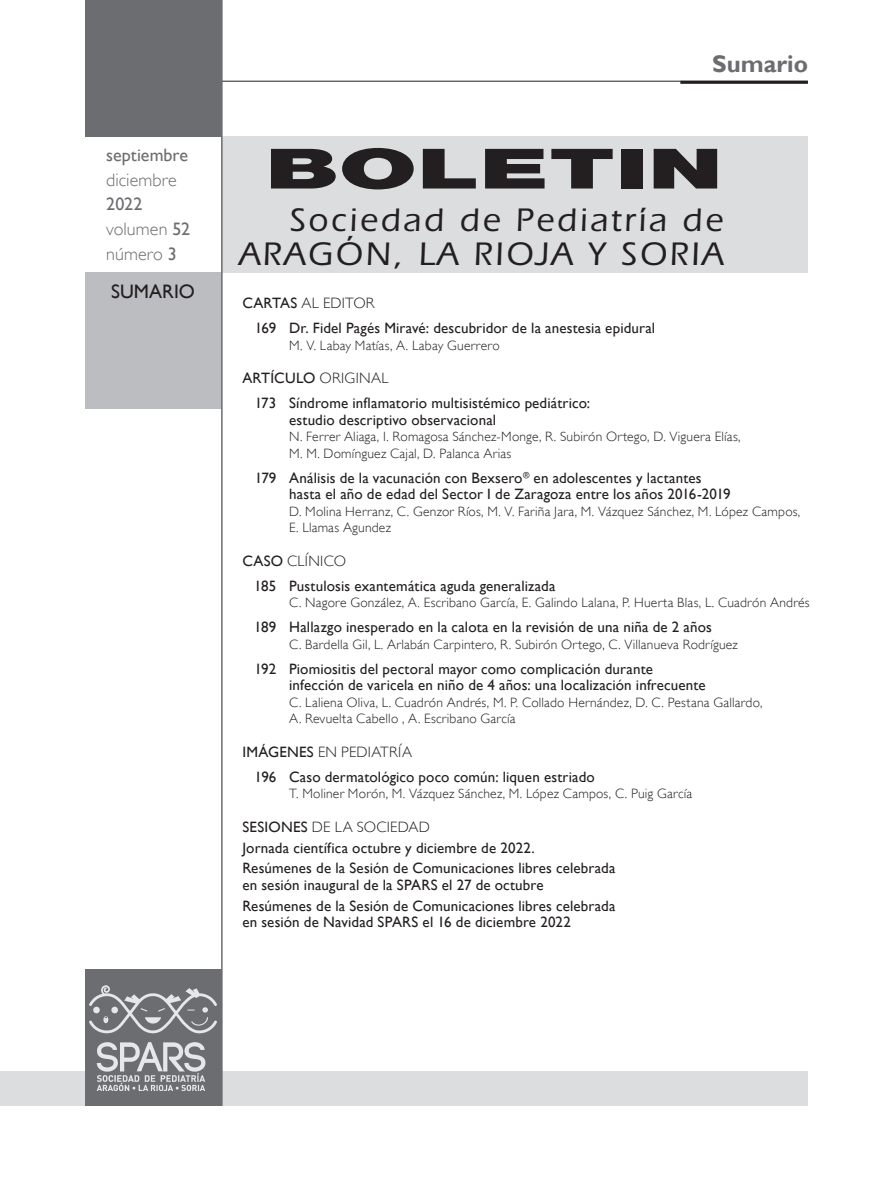
<style>
.page{position:relative;width:893px;height:1191px;background:#fff}
.page>*{position:absolute;margin:0;border:0;box-sizing:border-box;transform-origin:0 0}
.t1{font:900 55.5px "Helvetica Neue LT Std";color:#231f20;scale:1.78 1}
.t2{font:500 33.75px "Itc Eras";letter-spacing:.08em;color:#231f20}
._00-Editorial{font:700 24px "Gill Sans";color:#6c6d70}
.t3{font:19.5px "Gill Sans";color:#231f20}
.t4{font:300 18px "Gill Sans";letter-spacing:.005em;color:#6c6d70}
.t5{font:18px "Gill Sans";color:#6c6d70}
.t6{font:15px/16.5px "Gill Sans";letter-spacing:.01em;color:#231f20}
.t7{font:300 15px "Gill Sans";letter-spacing:.015em;color:#231f20}
.t8{font:300 13.5px/16.5px "Gill Sans";letter-spacing:.02em;color:#231f20}
.s1{font-weight:400}
.s2{font-weight:300}
</style>
<div class="page">
<div style="left:0;top:1071px;width:808px;height:35px;background:#dcdddf"></div>
<hr style="left:85px;top:81px;width:723px;height:1px;background:#231f20">
<hr style="left:680px;top:81px;width:128px;height:3px;background:#231f20">
<div style="left:221px;top:136px;width:587px;height:136px;background:#dcdddf"></div>
<div style="left:85px;top:0;width:136px;height:136px;background:#6c6d70"></div>
<div style="left:85px;top:272px;width:136px;height:136px;background:#bcbdc0"></div>
<hr style="left:221px;top:0;width:2px;height:1106px;background:#6c6d70">
<div style="left:85px;top:969px;width:136px;height:137px;background:#6c6d70"></div>
<img style="left:89px;top:985px;width:128px;height:105px">
<p class="t5" style="left:106px;top:144px;width:83px">septiembre</p>
<p class="t4" style="left:106px;top:169px;width:72px">diciembre</p>
<p class="t5" style="left:106px;top:194px;width:38px">2022</p>
<p class="t4" style="left:106px;top:219px;width:85px">volumen <span class="s1">52</span></p>
<p class="t4" style="left:106px;top:244px;width:72px">número <span class="s1">3</span></p>
<p class="t3" style="left:111px;top:280px;width:85px">SUMARIO</p>
<p class="_00-Editorial" style="left:712px;top:49px;width:97px">Sumario</p>
<p class="t1" style="left:265px;top:136px;width:259px">BOLETIN</p>
<p class="t2" style="left:289px;top:201px;width:435px">Sociedad de Pediatría de</p>
<p class="t2" style="left:239px;top:234px;width:485px">ARAGÓN, LA RIOJA Y SORIA</p>
<p class="t7" style="left:242px;top:294px;width:134px"><span class="s1">CARTAS</span> AL EDITOR</p>
<p class="t6" style="left:255px;top:320px;width:402px">169 Dr. Fidel Pagés Miravé: descubridor de la anestesia epidural</p>
<p class="t8" style="left:289px;top:337px;width:212px">M. V. Labay Matías, A. Labay Guerrero</p>
<p class="t6" style="left:242px;top:370px;width:148px">ARTÍCULO <span class="s2">ORIGINAL</span></p>
<p class="t6" style="left:289px;top:395px;width:302px;text-indent:-34px">173 Síndrome inflamatorio multisistémico pediátrico: estudio descriptivo observacional</p>
<p class="t8" style="left:289px;top:428px;width:453px">N. Ferrer Aliaga, I. Romagosa Sánchez-Monge, R. Subirón Ortego, D. Viguera Elías,<br>M. M. Domínguez Cajal, D. Palanca Arias</p>
<p class="t6" style="left:289px;top:469px;width:443px;text-indent:-34px">179 Análisis de la vacunación con Bexsero<sup>®</sup> en adolescentes y lactantes hasta el año de edad del Sector I de Zaragoza entre los años 2016-2019</p>
<p class="t8" style="left:289px;top:503px;width:513px">D. Molina Herranz, C. Genzor Ríos, M. V. Fariña Jara, M. Vázquez Sánchez, M. López Campos,<br>E. Llamas Agundez</p>
<p class="t7" style="left:242px;top:552px;width:105px"><span class="s1">CASO</span> CLÍNICO</p>
<p class="t6" style="left:254px;top:577px;width:303px">185 Pustulosis exantemática aguda generalizada</p>
<p class="t8" style="left:289px;top:594px;width:522px">C. Nagore González, A. Escribano García, E. Galindo Lalana, P. Huerta Blas, L. Cuadrón Andrés</p>
<p class="t6" style="left:254px;top:619px;width:459px">189 Hallazgo inesperado en la calota en la revisión de una niña de 2 años</p>
<p class="t8" style="left:289px;top:636px;width:450px">C. Bardella Gil, L. Arlabán Carpintero, R. Subirón Ortego, C. Villanueva Rodríguez</p>
<p class="t6" style="left:289px;top:660px;width:418px;text-indent:-35px">192 Piomiositis del pectoral mayor como complicación durante infección de varicela en niño de 4 años: una localización infrecuente</p>
<p class="t8" style="left:289px;top:694px;width:475px">C. Laliena Oliva, L. Cuadrón Andrés, M. P. Collado Hernández, D. C. Pestana Gallardo,<br>A. Revuelta Cabello , A. Escribano García</p>
<p class="t7" style="left:242px;top:743px;width:171px"><span class="s1">IMÁGENES</span> EN PEDIATRÍA</p>
<p class="t6" style="left:255px;top:768px;width:342px">196 Caso dermatológico poco común: liquen estriado</p>
<p class="t8" style="left:289px;top:785px;width:404px">T. Moliner Morón, M. Vázquez Sánchez, M. López Campos, C. Puig García</p>
<p class="t7" style="left:242px;top:818px;width:189px"><span class="s1">SESIONES</span> DE LA SOCIEDAD</p>
<p class="t6" style="left:242px;top:839px;width:294px">Jornada científica octubre y diciembre de 2022.</p>
<p class="t6" style="left:242px;top:860px;width:375px">Resúmenes de la Sesión de Comunicaciones libres celebrada en sesión inaugural de la SPARS el 27 de octubre</p>
<p class="t6" style="left:242px;top:897px;width:375px">Resúmenes de la Sesión de Comunicaciones libres celebrada en sesión de Navidad SPARS el 16 de diciembre 2022</p>
</div>
